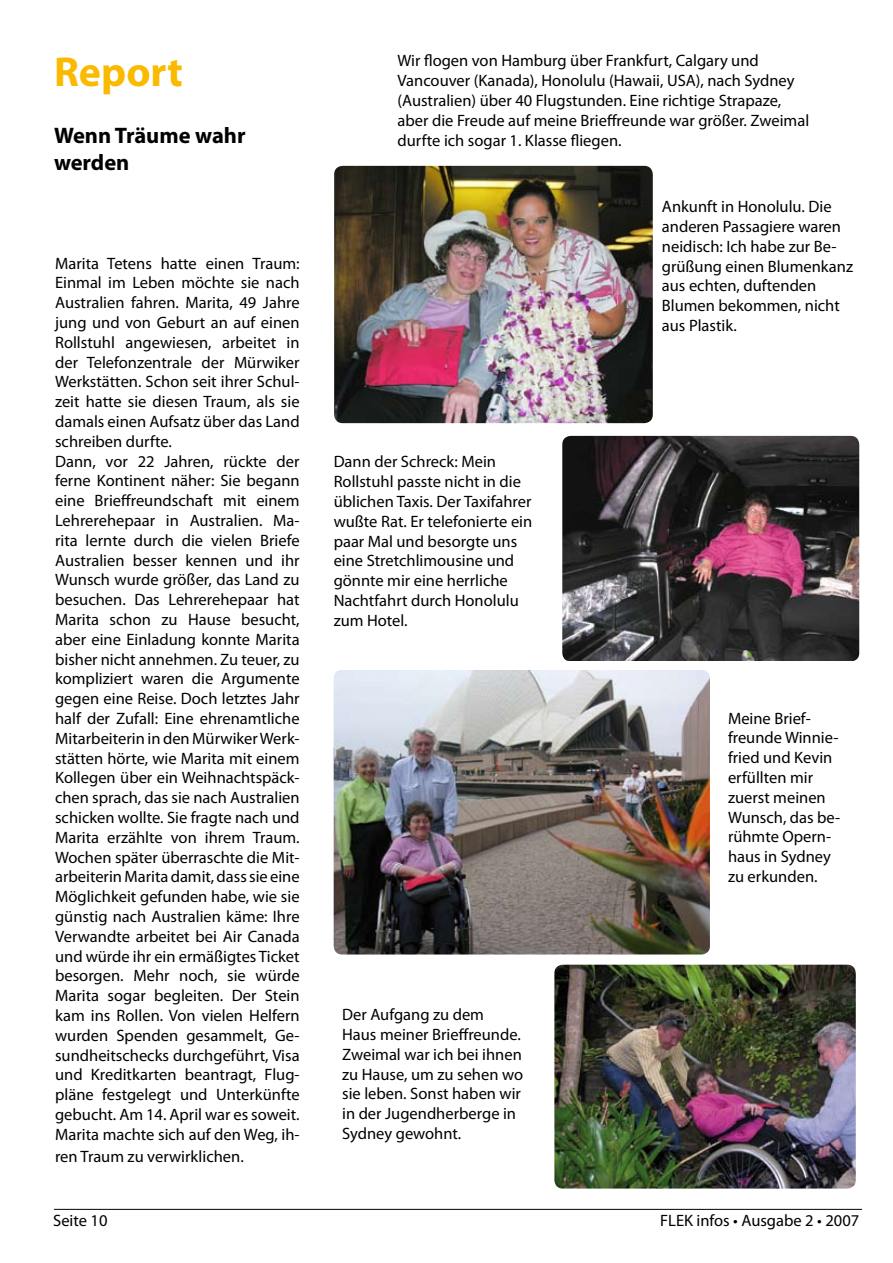
<style>
.page{position:relative;width:893px;height:1263px;background:#fff}
.page>*{position:absolute;margin:0;border:0;box-sizing:border-box;transform-origin:0 0}
.t1{font:700 42px "Myriad Pro";color:#faba00}
.t2{font:700 22.5px "Myriad Pro";color:#000}
.t3{font:16.5px/19.8px "Myriad Pro";color:#000}
</style>
<div class="page">
<hr style="left:54px;top:1209px;width:808px;height:1px;background:#000">
<img style="left:562px;top:436px;width:297px;height:224px;border-radius:9px">
<img style="left:334px;top:166px;width:319px;height:257px;border-radius:9px">
<img style="left:554px;top:965px;width:302px;height:223px;border-radius:9px">
<img style="left:334px;top:670px;width:376px;height:284px;border-radius:9px">
<p class="t3" style="left:398px;top:51px;width:413px">Wir flogen von Hamburg über Frankfurt, Calgary und Vancouver (Kanada), Honolulu (Hawaii, USA), nach Sydney (Australien) über 40 Flugstunden. Eine richtige Strapaze, aber die Freude auf meine Brieffreunde war größer. Zweimal</p>
<h1 class="t1" style="left:54px;top:44px;width:130px">Report</h1>
<h2 class="t2" style="left:54px;top:121px;width:193px">Wenn Träume wahr</h2>
<p class="t3" style="left:398px;top:130px;width:225px">durfte ich sogar 1. Klasse fliegen.</p>
<h2 class="t2" style="left:54px;top:148px;width:77px">werden</h2>
<p class="t3" style="left:55px;top:253px;width:246px">Marita Tetens hatte einen Traum:<br>Einmal im Leben möchte sie nach Australien fahren. Marita, 49 Jahre jung und von Geburt an auf einen Rollstuhl angewiesen, arbeitet in der Telefonzentrale der Mürwiker Werkstätten. Schon seit ihrer Schul&shy;zeit hatte sie diesen Traum, als sie damals einen Aufsatz über das Land schreiben durfte.<br>Dann, vor 22 Jahren, rückte der ferne Kontinent näher: Sie begann eine Brieffreundschaft mit einem Lehrerehepaar in Australien. Ma&shy;rita lernte durch die vielen Briefe Australien besser kennen und ihr Wunsch wurde größer, das Land zu besuchen. Das Lehrerehepaar hat Marita schon zu Hause besucht, aber eine Einladung konnte Marita bisher nicht annehmen. Zu teuer, zu kompliziert waren die Argumente gegen eine Reise. Doch letztes Jahr half der Zufall: Eine ehrenamtliche Mitarbeiterin in den Mürwiker Werk&shy;stätten hörte, wie Marita mit einem Kollegen über ein Weihnachtspäck&shy;chen sprach, das sie nach Australien schicken wollte. Sie fragte nach und Marita erzählte von ihrem Traum.<br>Wochen später überraschte die Mit&shy;arbeiterin Marita damit, dass sie eine Möglichkeit gefunden habe, wie sie günstig nach Australien käme: Ihre Verwandte arbeitet bei Air Canada und würde ihr ein ermäßigtes Ticket besorgen. Mehr noch, sie würde Marita sogar begleiten. Der Stein kam ins Rollen. Von vielen Helfern wurden Spenden gesammelt, Ge&shy;sundheitschecks durchgeführt, Visa und Kreditkarten beantragt, Flug&shy;pläne festgelegt und Unterkünfte gebucht. Am 14. April war es soweit.<br>Marita machte sich auf den Weg, ih-</p>
<p class="t3" style="left:55px;top:1146px;width:190px">ren Traum zu verwirklichen.</p>
<p class="t3" style="left:334px;top:452px;width:200px">Dann der Schreck: Mein<br>Rollstuhl passte nicht in die üblichen Taxis. Der Taxifahrer wußte Rat. Er telefonierte ein paar Mal und besorgte uns eine Stretchlimousine und gönnte mir eine herrliche<br>Nachtfahrt durch Honolulu zum Hotel.</p>
<p class="t3" style="left:342px;top:1004px;width:182px">Der Aufgang zu dem<br>Haus meiner Brieffreunde.<br>Zweimal war ich bei ihnen zu Hause, um zu sehen wo sie leben. Sonst haben wir in der Jugendherberge in<br>Sydney gewohnt.</p>
<p class="t3" style="left:662px;top:197px;width:193px">Ankunft in Honolulu. Die anderen Passagiere waren neidisch: Ich habe zur Be&shy;grüßung einen Blumenkanz aus echten, duftenden<br>Blumen bekommen, nicht aus Plastik.</p>
<p class="t3" style="left:728px;top:708px;width:114px">Meine Brief&shy;freunde Winnie&shy;fried und Kevin erfüllten mir zuerst meinen<br>Wunsch, das be&shy;rühmte Opern&shy;haus in Sydney zu erkunden.</p>
<p class="t3" style="left:53px;top:1210px;width:56px">Seite 10</p>
<p class="t3" style="left:660px;top:1210px;width:201px">FLEK infos • Ausgabe 2 • 2007</p>
</div>
